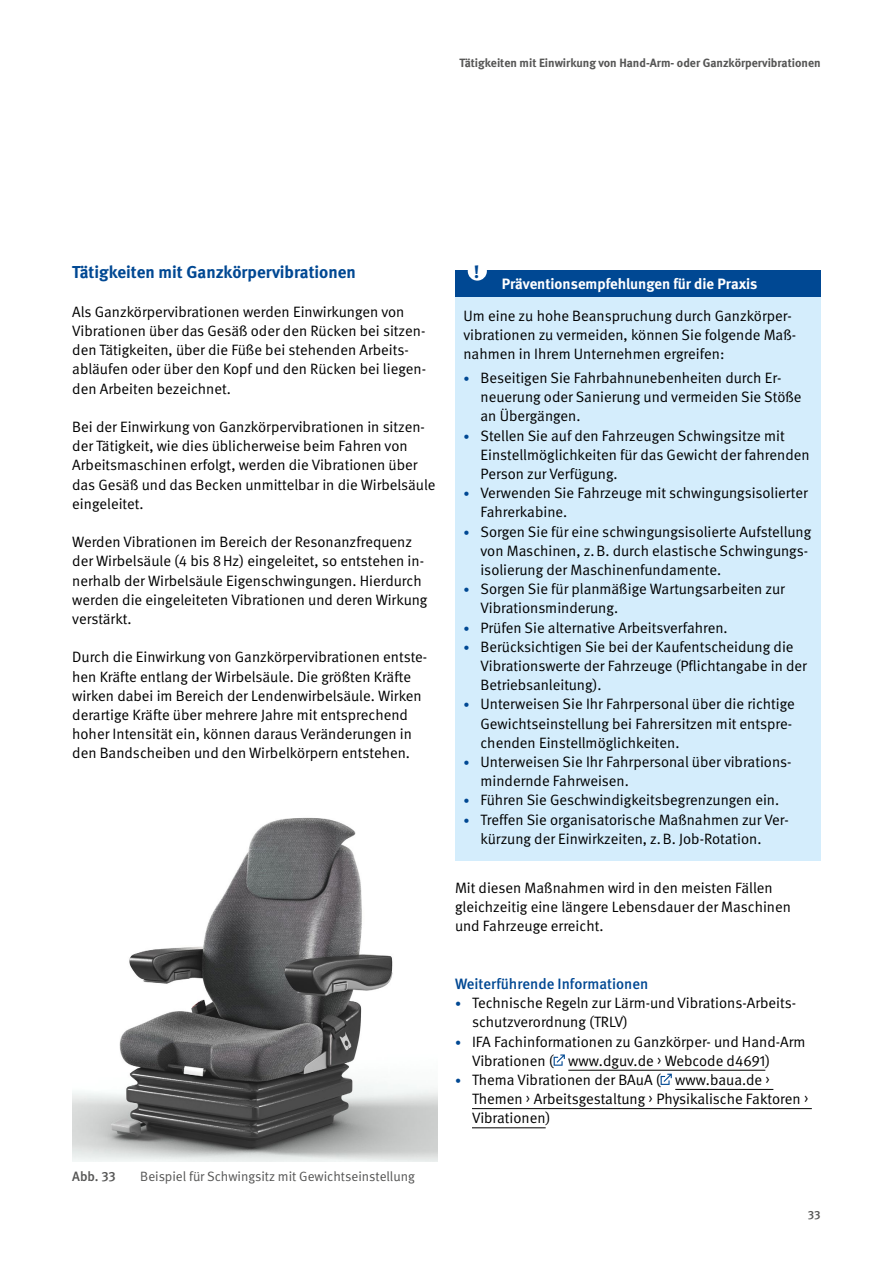
<style>
.page{position:relative;width:893px;height:1263px;background:#fff}
.page>*{position:absolute;margin:0;border:0;box-sizing:border-box;transform-origin:0 0}
.t1{font:700 18px "DGUV Meta Serif";color:#004893}
.Überschriften_H2_ohne_Zahl{font:700 17.25px "DGUV Meta";color:#004893}
.Fließtext_FT{font:15px/19.2px "DGUV Meta";color:#000}
.Fließtext_STG_FT{font:15px/19.2px "DGUV Meta";color:#000}
.Fließtext_STG_Titel{font:700 15px "DGUV Meta";color:#fff}
.Überschriften_H3_ohne_Zahl{font:500 15px "DGUV Meta";color:#004893}
.t2{font:13.5px "DGUV Meta";color:#565655}
.t3{font:500 13.5px "DGUV Meta";color:#565655}
.t4{font:700 12px "DGUV Meta";color:#565655}
.t5{font:500 12px "DGUV Meta";color:#565655}
.s1{font-size:12px;color:#004893}
</style>
<div class="page">
<div style="left:455px;top:270px;width:366px;height:28px;background:#004893"></div>
<div style="left:455px;top:298px;width:366px;height:74px;background:#d4edfc"></div>
<div style="left:455px;top:363px;width:366px;height:75px;background:#d4edfc"></div>
<div style="left:455px;top:421px;width:366px;height:74px;background:#d4edfc"></div>
<div style="left:455px;top:478px;width:366px;height:56px;background:#d4edfc"></div>
<div style="left:455px;top:517px;width:366px;height:74px;background:#d4edfc"></div>
<div style="left:455px;top:574px;width:366px;height:56px;background:#d4edfc"></div>
<div style="left:455px;top:613px;width:366px;height:36px;background:#d4edfc"></div>
<div style="left:455px;top:632px;width:366px;height:75px;background:#d4edfc"></div>
<div style="left:455px;top:689px;width:366px;height:75px;background:#d4edfc"></div>
<div style="left:455px;top:747px;width:366px;height:56px;background:#d4edfc"></div>
<div style="left:455px;top:785px;width:366px;height:37px;background:#d4edfc"></div>
<div style="left:455px;top:805px;width:366px;height:55px;background:#d4edfc"></div>
<hr style="left:568px;top:1070px;width:197px;height:1px;background:#000">
<hr style="left:675px;top:1089px;width:98px;height:1px;background:#000">
<hr style="left:472px;top:1108px;width:340px;height:1px;background:#000">
<hr style="left:472px;top:1127px;width:74px;height:1px;background:#000">
<svg style="left:554px;top:1054px;width:11px;height:12px"></svg>
<svg style="left:661px;top:1074px;width:11px;height:11px"></svg>
<div style="left:468px;top:261px;width:19px;height:20px;background:#fff;border-radius:50%"></div>
<img style="left:72px;top:817px;width:366px;height:345px">
<p class="t4" style="left:460px;top:56px;width:363px">Tätigkeiten mit Einwirkung von Hand-Arm- oder Ganzkörpervibrationen</p>
<h2 class="Überschriften_H2_ohne_Zahl" style="left:72px;top:262px;width:285px">Tätigkeiten mit Ganzkörpervibrationen</h2>
<p class="Fließtext_FT" style="left:72px;top:302px;width:355px">Als Ganzkörpervibrationen werden Einwirkungen von Vibrationen über das Gesäß oder den Rücken bei sitzen&shy;den Tätigkeiten, über die Füße bei stehenden Arbeits&shy;abläufen oder über den Kopf und den Rücken bei liegen&shy;den Arbeiten bezeichnet.</p>
<p class="Fließtext_FT" style="left:72px;top:418px;width:365px">Bei der Einwirkung von Ganzkörpervibrationen in sitzen&shy;der Tätigkeit, wie dies üblicherweise beim Fahren von Arbeitsmaschinen erfolgt, werden die Vibrationen über das Gesäß und das Becken unmittelbar in die Wirbelsäule eingeleitet.</p>
<p class="Fließtext_FT" style="left:72px;top:533px;width:357px">Werden Vibrationen im Bereich der Resonanzfrequenz der Wirbelsäule (4 bis 8Hz) eingeleitet, so entstehen in&shy;nerhalb der Wirbelsäule Eigenschwingungen. Hierdurch werden die eingeleiteten Vibrationen und deren Wirkung verstärkt.</p>
<p class="Fließtext_FT" style="left:72px;top:648px;width:356px">Durch die Einwirkung von Ganzkörpervibrationen entste&shy;hen Kräfte entlang der Wirbelsäule. Die größten Kräfte wirken dabei im Bereich der Lendenwirbelsäule. Wirken derartige Kräfte über mehrere Jahre mit entsprechend hoher Intensität ein, können daraus Veränderungen in den Bandscheiben und den Wirbelkörpern entstehen.</p>
<p class="t3" style="left:72px;top:1168px;width:45px">Abb. 33</p>
<p class="t2" style="left:140px;top:1168px;width:276px">Beispiel für Schwingsitz mit Gewichtseinstellung</p>
<p class="t1" style="left:474px;top:261px;width:7px">!</p>
<p class="Fließtext_STG_Titel" style="left:502px;top:274px;width:257px">Präventionsempfehlungen für die Praxis</p>
<p class="Fließtext_STG_FT" style="left:463px;top:307px;width:333px">Um eine zu hohe Beanspruchung durch Ganzkörper&shy;vibrationen zu vermeiden, können Sie folgende Maß&shy;nahmen in Ihrem Unternehmen ergreifen:</p>
<p class="Fließtext_FT" style="left:480px;top:368px;width:323px;text-indent:-17px"><span class="s1">•</span> Beseitigen Sie Fahrbahnunebenheiten durch Er&shy;neuerung oder Sanierung und vermeiden Sie Stöße an Übergängen.</p>
<p class="Fließtext_FT" style="left:480px;top:426px;width:331px;text-indent:-17px"><span class="s1">•</span> Stellen Sie auf den Fahrzeugen Schwingsitze mit<br>Einstellmöglichkeiten für das Gewicht der fahrenden<br>Person zur Verfügung.</p>
<p class="Fließtext_FT" style="left:480px;top:484px;width:329px;text-indent:-17px"><span class="s1">•</span> Verwenden Sie Fahrzeuge mit schwingungsisolierter<br>Fahrerkabine.</p>
<p class="Fließtext_FT" style="left:480px;top:522px;width:332px;text-indent:-17px"><span class="s1">•</span> Sorgen Sie für eine schwingungsisolierte Aufstellung von Maschinen, z.B. durch elastische Schwingungs&shy;isolierung der Maschinenfundamente.</p>
<p class="Fließtext_FT" style="left:480px;top:580px;width:306px;text-indent:-17px"><span class="s1">•</span> Sorgen Sie für planmäßige Wartungsarbeiten zur<br>Vibrationsminderung.</p>
<p class="Fließtext_FT" style="left:463px;top:618px;width:266px"><span class="s1">•</span> Prüfen Sie alternative Arbeitsverfahren.</p>
<p class="Fließtext_FT" style="left:480px;top:637px;width:328px;text-indent:-17px"><span class="s1">•</span> Berücksichtigen Sie bei der Kaufentscheidung die<br>Vibrationswerte der Fahrzeuge (Pflichtangabe in der<br>Betriebsanleitung).</p>
<p class="Fließtext_FT" style="left:480px;top:695px;width:316px;text-indent:-17px"><span class="s1">•</span> Unterweisen Sie Ihr Fahrpersonal über die richtige<br>Gewichtseinstellung bei Fahrersitzen mit entspre&shy;chenden Einstellmöglichkeiten.</p>
<p class="Fließtext_FT" style="left:480px;top:752px;width:311px;text-indent:-17px"><span class="s1">•</span> Unterweisen Sie Ihr Fahrpersonal über vibrations&shy;mindernde Fahrweisen.</p>
<p class="Fließtext_FT" style="left:463px;top:791px;width:317px"><span class="s1">•</span> Führen Sie Geschwindigkeitsbegrenzungen ein.</p>
<p class="Fließtext_FT" style="left:463px;top:810px;width:325px;text-align:center"><span class="s1">•</span> Treffen Sie organisatorische Maßnahmen zur Ver&shy;kürzung der Einwirkzeiten, z.B. Job-Rotation.</p>
<p class="Fließtext_FT" style="left:455px;top:878px;width:337px">Mit diesen Maßnahmen wird in den meisten Fällen gleichzeitig eine längere Lebensdauer der Maschinen und Fahrzeuge erreicht.</p>
<h3 class="Überschriften_H3_ohne_Zahl" style="left:455px;top:975px;width:195px">Weiterführende Informationen</h3>
<p class="Fließtext_FT" style="left:472px;top:994px;width:326px;text-indent:-17px"><span class="s1">•</span> Technische Regeln zur Lärm-und Vibrations-Arbeits&shy;schutzverordnung (TRLV)</p>
<p class="Fließtext_FT" style="left:472px;top:1032px;width:335px;text-indent:-17px"><span class="s1">•</span> IFA Fachinformationen zu Ganzkörper- und Hand-Arm<br>Vibrationen ( www.dguv.de › Webcode d4691)</p>
<p class="Fließtext_FT" style="left:472px;top:1070px;width:338px;text-indent:-17px"><span class="s1">•</span> Thema Vibrationen der BAuA ( www.baua.de ›<br>Themen › Arbeitsgestaltung › Physikalische Faktoren ›<br>Vibrationen)</p>
<p class="t5" style="left:808px;top:1208px;width:14px">33</p>
</div>
